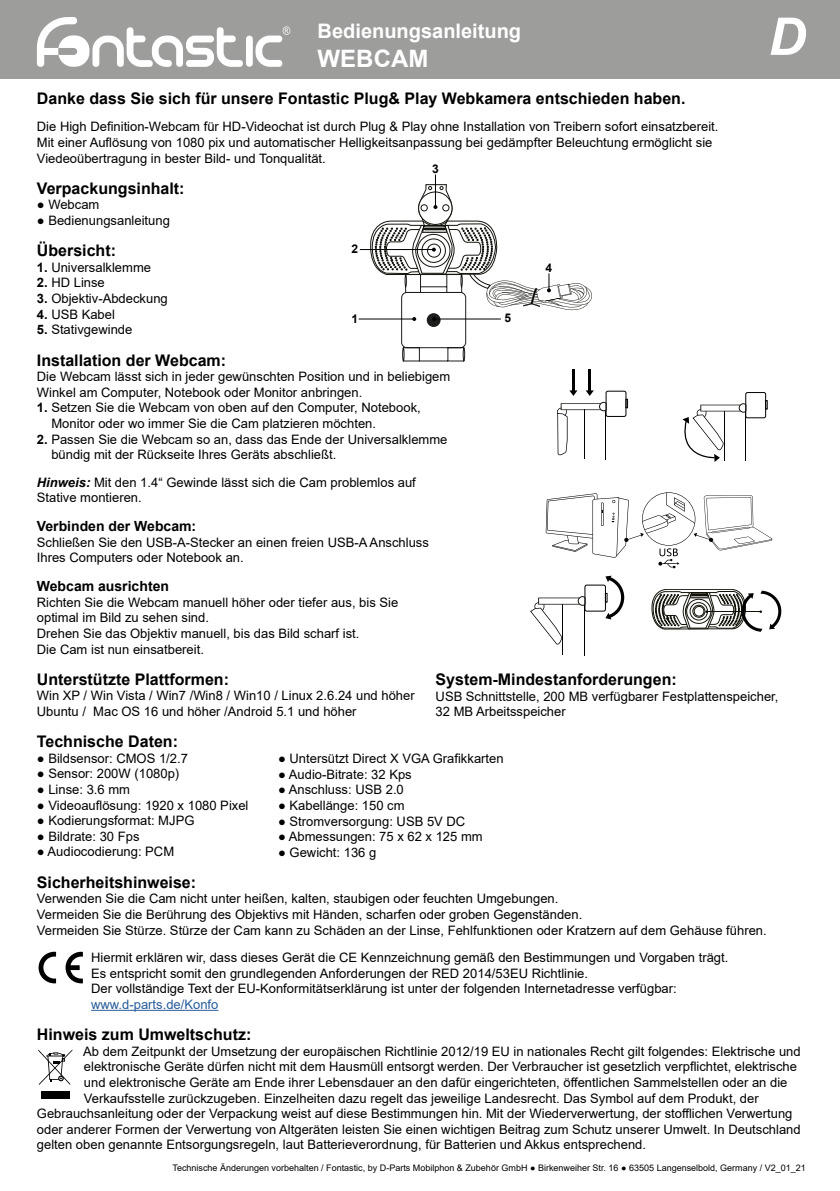
<style>
.page{position:relative;width:840px;height:1191px;background:#fff}
.page>*{position:absolute;margin:0;border:0;box-sizing:border-box;transform-origin:0 0}
.t1{font:italic 700 52px "Arial";color:#fff}
.t2{font:700 24px "Arial";color:#fff}
.t3{font:700 20px "Arial";color:#fff}
.t4{font:700 16px "Arial";color:#000}
.t5{font:700 14px "Arial";color:#000}
.t6{font:13px/15.6px "Arial";color:#000}
.t7{font:13px "Arial";color:#275b9b}
.t8{font:700 12px "Arial";color:#000}
.t9{font:9px "Arial";color:#000}
.s1{font-weight:700}
.s2{font-weight:700;font-style:italic}
</style>
<div class="page">
<hr style="left:91px;top:1009px;width:127px;height:1px;background:#275b9b">
<svg style="left:39px;top:951px;width:17px;height:32px"></svg>
<svg style="left:65px;top:951px;width:18px;height:32px"></svg>
<div style="left:41px;top:1091px;width:28px;height:7px;background:#000"></div>
<svg style="left:38px;top:1049px;width:34px;height:35px"></svg>
<div style="left:0;top:0;width:839px;height:79px;background:#9d9d9c"></div>
<hr style="left:605px;top:410px;width:1px;height:49px;background:#000">
<hr style="left:584px;top:410px;width:1px;height:49px;background:#000">
<hr style="left:572px;top:369px;width:2px;height:23px;background:#000">
<hr style="left:588px;top:369px;width:2px;height:23px;background:#000">
<svg style="left:557px;top:390px;width:70px;height:65px"></svg>
<svg style="left:682px;top:392px;width:85px;height:70px"></svg>
<svg style="left:545px;top:492px;width:226px;height:76px"></svg>
<hr style="left:584px;top:604px;width:1px;height:51px;background:#000">
<hr style="left:562px;top:604px;width:1px;height:51px;background:#000">
<svg style="left:530px;top:575px;width:94px;height:69px"></svg>
<svg style="left:651px;top:589px;width:129px;height:43px"></svg>
<svg style="left:37px;top:17px;width:253px;height:50px"></svg>
<hr style="left:358px;top:318px;width:56px;height:1px;background:#000">
<hr style="left:359px;top:249px;width:74px;height:1px;background:#000">
<svg style="left:370px;top:184px;width:221px;height:177px"></svg>
<hr style="left:434px;top:174px;width:1px;height:32px;background:#000">
<h3 class="t3" style="left:317px;top:17px;width:205px">Bedienungsanleitung</h3>
<h2 class="t2" style="left:317px;top:41px;width:112px">WEBCAM</h2>
<h1 class="t1" style="left:767px;top:2px;width:39px">D</h1>
<p class="t4" style="left:37px;top:87px;width:649px">Danke dass Sie sich für unsere Fontastic Plug&amp; Play Webkamera entschieden haben.</p>
<p class="t6" style="left:37px;top:119px;width:682px">Die High Definition-Webcam für HD-Videochat ist durch Plug &amp; Play ohne Installation von Treibern sofort einsatzbereit.<br>Mit einer Auflösung von 1080 pix und automatischer Helligkeitsanpassung bei gedämpfter Beleuchtung ermöglicht sie<br>Viedeoübertragung in bester Bild- und Tonqualität.</p>
<p class="t4" style="left:37px;top:177px;width:149px">Verpackungsinhalt:</p>
<p class="t6" style="left:37px;top:197px;width:64px">● Webcam</p>
<p class="t6" style="left:37px;top:213px;width:134px">● Bedienungsanleitung</p>
<p class="t4" style="left:37px;top:239px;width:81px">Übersicht:</p>
<p class="t6" style="left:37px;top:259px;width:116px"><span class="s1">1.</span> Universalklemme</p>
<p class="t6" style="left:37px;top:275px;width:69px"><span class="s1">2.</span> HD Linse</p>
<p class="t6" style="left:37px;top:291px;width:132px"><span class="s1">3.</span> Objektiv-Abdeckung</p>
<p class="t6" style="left:37px;top:306px;width:80px"><span class="s1">4.</span> USB Kabel</p>
<p class="t6" style="left:37px;top:322px;width:97px"><span class="s1">5.</span> Stativgewinde</p>
<p class="t4" style="left:37px;top:348px;width:191px">Installation der Webcam:</p>
<p class="t6" style="left:37px;top:369px;width:415px">Die Webcam lässt sich in jeder gewü nschten Position und in beliebigem<br>Winkel am Computer, Notebook oder Monitor anbringen.</p>
<p class="t6" style="left:51px;top:400px;width:371px;text-indent:-14px"><span class="s1">1.</span> Setzen Sie die Webcam von oben auf den Computer, Notebook,<br>Monitor oder wo immer Sie die Cam platzieren möchten.</p>
<p class="t6" style="left:51px;top:431px;width:397px;text-indent:-14px"><span class="s1">2.</span> Passen Sie die Webcam so an, dass das Ende der Universalklemme bü ndig mit der Rückseite Ihres Geräts abschließt.</p>
<p class="t6" style="left:37px;top:474px;width:380px"><span class="s2">Hinweis:</span> Mit den 1.4“ Gewinde lässt sich die Cam problemlos auf<br>Stative montieren.</p>
<p class="t5" style="left:37px;top:516px;width:161px">Verbinden der Webcam:</p>
<p class="t6" style="left:37px;top:534px;width:393px">Schließen Sie den USB-A-Stecker an einen freien USB-A Anschluss<br>Ihres Computers oder Notebook an.</p>
<p class="t5" style="left:37px;top:576px;width:134px">Webcam ausrichten</p>
<p class="t6" style="left:37px;top:594px;width:363px">Richten Sie die Webcam manuell höher oder tiefer aus, bis Sie optimal im Bild zu sehen sind.<br>Drehen Sie das Objektiv manuell, bis das Bild scharf ist.<br>Die Cam ist nun einsatbereit.</p>
<p class="t4" style="left:37px;top:668px;width:194px">Unterstützte Plattformen:</p>
<p class="t6" style="left:37px;top:688px;width:379px">Win XP / Win Vista / Win7 /Win8 / Win10 / Linux 2.6.24 und höher<br>Ubuntu / Mac OS 16 und höher /Android 5.1 und höher</p>
<p class="t4" style="left:37px;top:730px;width:143px">Technische Daten:</p>
<p class="t6" style="left:37px;top:750px;width:152px">● Bildsensor: CMOS 1/2.7</p>
<p class="t6" style="left:37px;top:766px;width:144px">● Sensor: 200W (1080p)</p>
<p class="t6" style="left:37px;top:781px;width:95px">● Linse: 3.6 mm</p>
<p class="t6" style="left:37px;top:797px;width:213px">● Videoauflösung: 1920 x 1080 Pixel</p>
<p class="t6" style="left:37px;top:813px;width:159px">● Kodierungsformat: MJPG</p>
<p class="t6" style="left:37px;top:828px;width:104px">● Bildrate: 30 Fps</p>
<p class="t6" style="left:37px;top:844px;width:139px">● Audiocodierung: PCM</p>
<p class="t4" style="left:37px;top:870px;width:161px">Sicherheitshinweise:</p>
<p class="t6" style="left:37px;top:891px;width:731px">Verwenden Sie die Cam nicht unter heißen, kalten, staubigen oder feuchten Umgebungen.<br>Vermeiden Sie die Berührung des Objektivs mit Händen, scharfen oder groben Gegenständen.<br>Vermeiden Sie Stürze. Stürze der Cam kann zu Schäden an der Linse, Fehlfunktionen oder Kratzern auf dem Gehäuse führen.</p>
<p class="t6" style="left:91px;top:949px;width:638px">Hiermit erklären wir, dass dieses Gerät die CE Kennzeichnung gemäß den Bestimmungen und Vorgaben trägt.<br>Es entspricht somit den grundlegenden Anforderungen der RED 2014/53EU Richtlinie.<br>Der vollständige Text der EU-Konformitätserklärung ist unter der folgenden Internetadresse verfügbar:</p>
<p class="t7" style="left:91px;top:995px;width:129px">www.d-parts.de/Konfo</p>
<p class="t4" style="left:37px;top:1023px;width:216px">Hinweis zum Umweltschutz:</p>
<p class="t6" style="left:83px;top:1043px;width:718px">Ab dem Zeitpunkt der Umsetzung der europäischen Richtlinie 2012/19 EU in nationales Recht gilt folgendes: Elektrische und</p>
<p class="t6" style="left:84px;top:1059px;width:714px">elektronische Geräte dürfen nicht mit dem Hausmüll entsorgt werden. Der Verbraucher ist gesetzlich verpflichtet, elektrische</p>
<p class="t6" style="left:84px;top:1074px;width:704px">und elektronische Geräte am Ende ihrer Lebensdauer an den dafür eingerichteten, öffentlichen Sammelstellen oder an die</p>
<p class="t6" style="left:84px;top:1090px;width:676px">Verkaufsstelle zurückzugeben. Einzelheiten dazu regelt das jeweilige Landesrecht. Das Symbol auf dem Produkt, der</p>
<p class="t6" style="left:37px;top:1105px;width:756px">Gebrauchsanleitung oder der Verpackung weist auf diese Bestimmungen hin. Mit der Wiederverwertung, der stofflichen Verwertung</p>
<p class="t6" style="left:37px;top:1121px;width:765px">oder anderer Formen der Verwertung von Altgeräten leisten Sie einen wichtigen Beitrag zum Schutz unserer Umwelt. In Deutschland</p>
<p class="t6" style="left:37px;top:1137px;width:610px">gelten oben genannte Entsorgungsregeln, laut Batterieverordnung, für Batterien und Akkus entsprechend.</p>
<p class="t8" style="left:432px;top:160px;width:8px">3</p>
<p class="t8" style="left:351px;top:240px;width:8px">2</p>
<p class="t8" style="left:545px;top:259px;width:8px">4</p>
<p class="t8" style="left:504px;top:310px;width:8px">5</p>
<p class="t8" style="left:351px;top:310px;width:8px">1</p>
<p class="t4" style="left:435px;top:668px;width:242px">System-Mindestanforderungen:</p>
<p class="t6" style="left:435px;top:688px;width:344px">USB Schnittstelle, 200 MB verfügbarer Festplattenspeicher,<br>32 MB Arbeitsspeicher</p>
<p class="t6" style="left:278px;top:750px;width:227px">● Untersützt Direct X VGA Grafikkarten</p>
<p class="t6" style="left:278px;top:766px;width:135px">● Audio-Bitrate: 32 Kps</p>
<p class="t6" style="left:278px;top:782px;width:127px">● Anschluss: USB 2.0</p>
<p class="t6" style="left:278px;top:797px;width:128px">● Kabellänge: 150 cm</p>
<p class="t6" style="left:278px;top:813px;width:189px">● Stromversorgung: USB 5V DC</p>
<p class="t6" style="left:278px;top:828px;width:206px">● Abmessungen: 75 x 62 x 125 mm</p>
<p class="t6" style="left:278px;top:844px;width:100px">● Gewicht: 136 g</p>
<p class="t9" style="left:172px;top:1161px;width:634px">Technische Änderungen vorbehalten / Fontastic, by D-Parts Mobilphon &amp; Zubehör GmbH ● Birkenweiher Str. 16 ● 63505 Langenselbold, Germany / V2_01_21</p>
</div>
